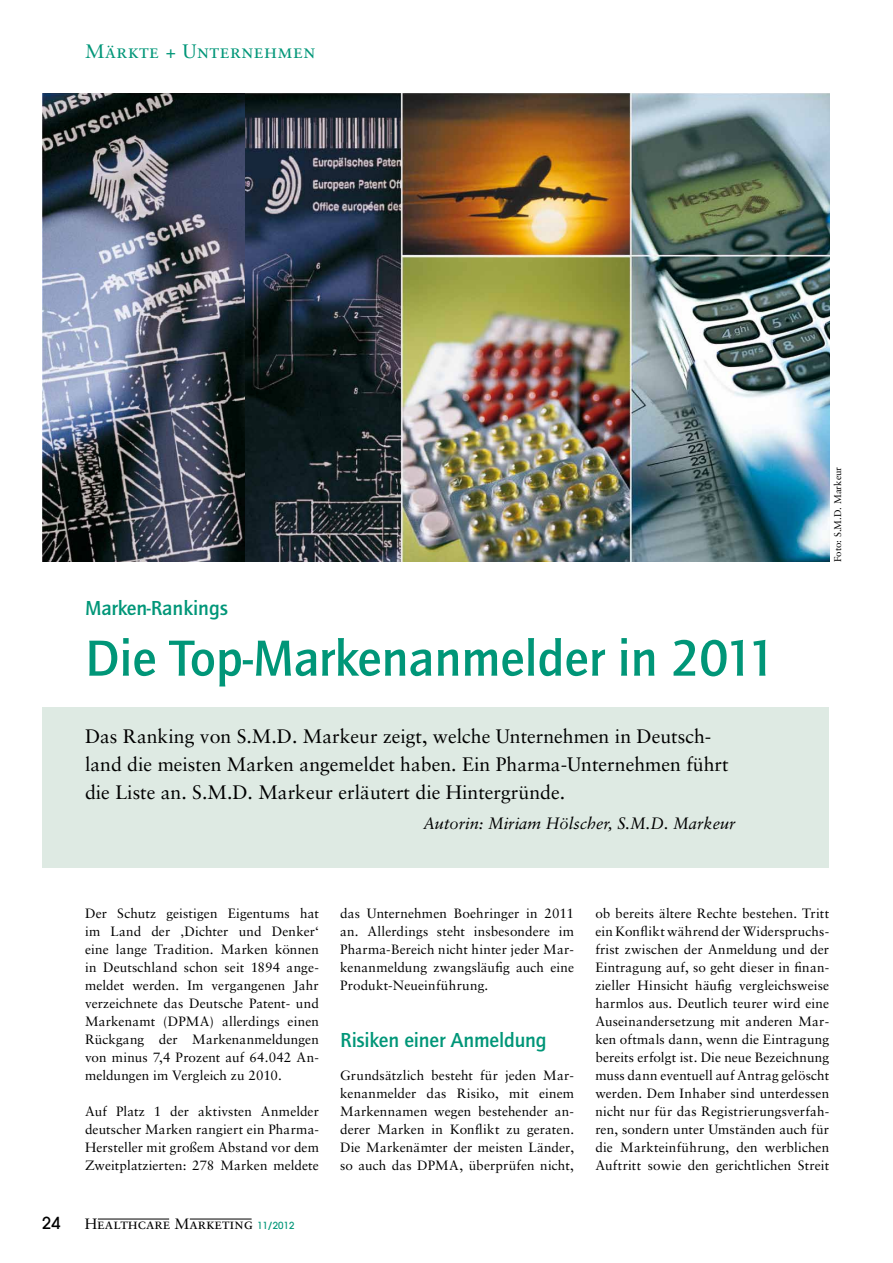
<style>
.page{position:relative;width:893px;height:1263px;background:#fff}
.page>*{position:absolute;margin:0;border:0;box-sizing:border-box;transform-origin:0 0}
.t1{font:500 52.5px "Quay Sans ITC Std";color:#009678}
.t2{font:500 21px "Quay Sans ITC Std";letter-spacing:-.005em;color:#009678}
.t3{font:19.5px/27.8px "Sabon";color:#000}
.t4{font:19.5px "Sabon Roman SC";letter-spacing:.025em;color:#009678}
.t5{font:italic 16.5px "Sabon";color:#000}
.t6{font:500 16.5px "Avant Garde";color:#000}
.t7{font:15px "Sabon Roman SC";color:#000}
.t8{font:13.5px/18px "Sabon";letter-spacing:.005em;color:#000;text-align:justify}
.t9{font:9.75px "Sabon";color:#000}
.s1{font-family:"Avant Garde";font-weight:500;font-size:9.75px;color:#009678}
</style>
<div class="page">
<hr style="left:98px;top:1219px;width:71px;height:1px;background:#000">
<hr style="left:190px;top:1219px;width:62px;height:1px;background:#000">
<img style="left:42px;top:93px;width:204px;height:469px">
<img style="left:246px;top:93px;width:583px;height:469px">
<div style="left:43px;top:707px;width:786px;height:160px;background:#deeae3"></div>
<h3 class="t4" style="left:85px;top:39px;width:232px">Märkte + Unternehmen</h3>
<h2 class="t2" style="left:85px;top:595px;width:144px">Marken-Rankings</h2>
<h1 class="t1" style="left:85px;top:627px;width:693px">Die Top-Markenanmelder in 2011</h1>
<h3 class="t3" style="left:85px;top:722px;width:645px">Das Ranking von S.M.D. Markeur zeigt, welche Unternehmen in Deutsch&shy;land die meisten Marken angemeldet haben. Ein Pharma-Unternehmen führt die Liste an. S.M.D. Markeur erläutert die Hintergründe.</h3>
<p class="t5" style="left:423px;top:813px;width:314px">Autorin: Miriam Hölscher, S.M.D. Markeur</p>
<p class="t9" style="left:832px;top:562px;width:97px;rotate:-90deg">Foto: S.M.D. Markeur</p>
<p class="t8" style="left:85px;top:904px;width:235px">Der Schutz geistigen Eigentums hat im Land der ‚Dichter und Denker‘ eine lange Tradition. Marken können in Deutschland schon seit 1894 ange&shy;meldet werden. Im vergangenen Jahr verzeichnete das Deutsche Patent- und Markenamt (DPMA) allerdings einen Rückgang der Markenanmeldungen von minus 7,4 Prozent auf 64.042 An&shy;meldungen im Vergleich zu 2010.</p>
<p class="t8" style="left:85px;top:1102px;width:235px">Auf Platz 1 der aktivsten Anmelder deutscher Marken rangiert ein Pharma-Hersteller mit großem Abstand vor dem Zweitplatzierten: 278 Marken meldete</p>
<p class="t6" style="left:42px;top:1213px;width:20px">24</p>
<p class="t7" style="left:85px;top:1215px;width:211px">Healthcare Marketing <span class="s1">11/2012</span></p>
<p class="t8" style="left:340px;top:904px;width:235px">das Unternehmen Boehringer in 2011 an. Allerdings steht insbesondere im Pharma-Bereich nicht hinter jeder Mar&shy;kenanmeldung zwangsläufig auch eine Produkt-Neueinführung.</p>
<h2 class="t2" style="left:340px;top:1027px;width:208px">Risiken einer Anmeldung</h2>
<p class="t8" style="left:340px;top:1066px;width:235px">Grundsätzlich besteht für jeden Mar&shy;kenanmelder das Risiko, mit einem Markennamen wegen bestehender an&shy;derer Marken in Konflikt zu geraten.<br>Die Markenämter der meisten Länder, so auch das DPMA, überprüfen nicht,</p>
<p class="t8" style="left:595px;top:904px;width:235px">ob bereits ältere Rechte bestehen. Tritt ein Konflikt während der Widerspruchs&shy;frist zwischen der Anmeldung und der Eintragung auf, so geht dieser in finan&shy;zieller Hinsicht häufig vergleichsweise harmlos aus. Deutlich teurer wird eine Auseinandersetzung mit anderen Mar&shy;ken oftmals dann, wenn die Eintragung bereits erfolgt ist. Die neue Bezeichnung muss dann eventuell auf Antrag gelöscht werden. Dem Inhaber sind unterdessen nicht nur für das Registrierungsverfah&shy;ren, sondern unter Umständen auch für die Markteinführung, den werblichen Auftritt sowie den gerichtlichen Streit</p>
</div>
